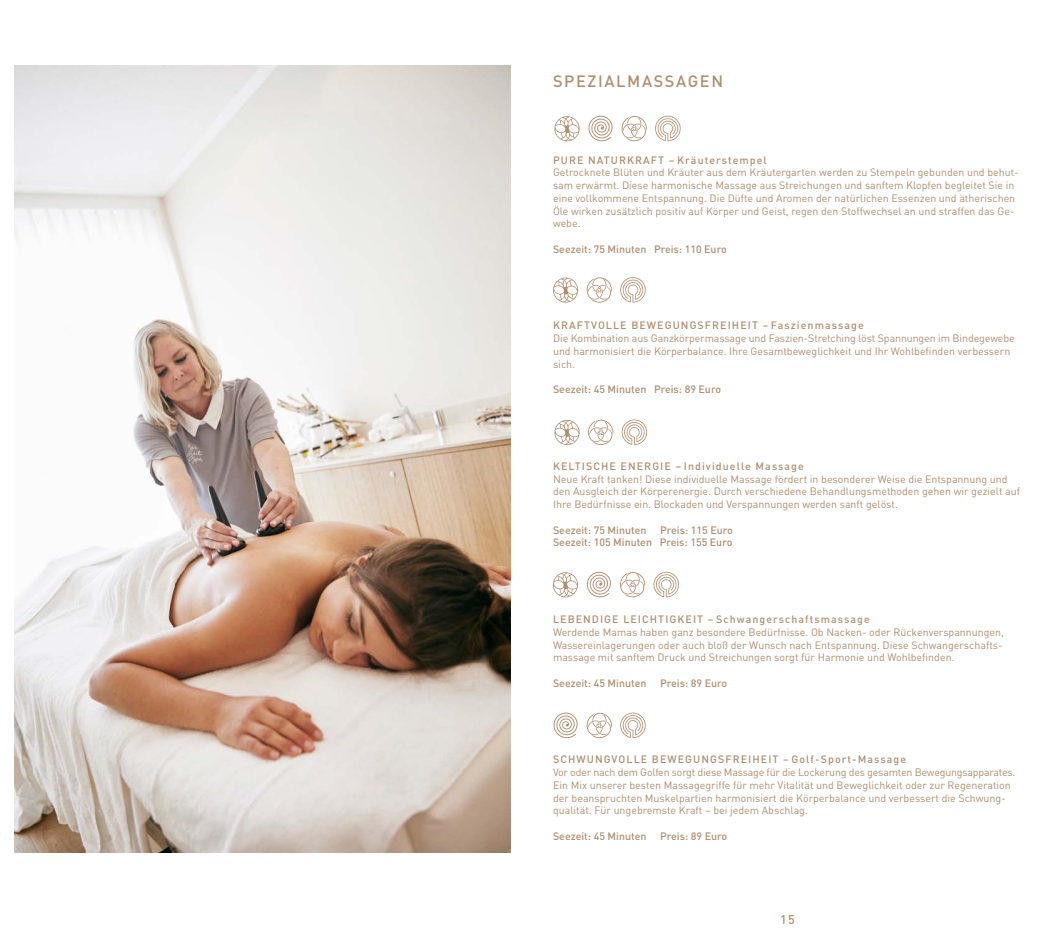
<style>
.page{position:relative;width:1049px;height:947px;background:#fff}
.page>*{position:absolute;margin:0;border:0;box-sizing:border-box;transform-origin:0 0}
.t1{font:500 16.25px "DIN";letter-spacing:.1em;color:#ad8f6f}
.t2{font:500 12.5px "DIN";color:#ad8f6f}
.t3{font:10.62px/12.8px "DIN";color:#ad8f6f}
.t4{font:500 10.62px "DIN";letter-spacing:.1em;color:#ad8f6f}
.t5{font:500 10.62px/12.8px "DIN";color:#ad8f6f;text-align:right}
</style>
<div class="page">
<svg style="left:587px;top:277px;width:25px;height:25px"></svg>
<svg style="left:553px;top:277px;width:25px;height:25px"></svg>
<svg style="left:620px;top:277px;width:26px;height:25px"></svg>
<svg style="left:621px;top:116px;width:26px;height:25px"></svg>
<svg style="left:554px;top:116px;width:25px;height:25px"></svg>
<svg style="left:655px;top:116px;width:26px;height:25px"></svg>
<svg style="left:588px;top:116px;width:24px;height:25px"></svg>
<svg style="left:620px;top:572px;width:25px;height:25px"></svg>
<svg style="left:553px;top:572px;width:25px;height:25px"></svg>
<svg style="left:653px;top:571px;width:26px;height:26px"></svg>
<svg style="left:587px;top:571px;width:24px;height:26px"></svg>
<svg style="left:587px;top:712px;width:25px;height:25px"></svg>
<svg style="left:620px;top:712px;width:26px;height:25px"></svg>
<svg style="left:553px;top:712px;width:25px;height:25px"></svg>
<svg style="left:588px;top:419px;width:25px;height:26px"></svg>
<svg style="left:554px;top:420px;width:25px;height:25px"></svg>
<svg style="left:622px;top:419px;width:25px;height:26px"></svg>
<img style="left:14px;top:66px;width:497px;height:786px">
<h1 class="t1" style="left:553px;top:71px;width:172px">SPEZIALMASSAGEN</h1>
<p class="t4" style="left:553px;top:153px;width:215px">PURE NATURKRAFT – Kräuterstempel</p>
<p class="t3" style="left:553px;top:166px;width:467px">Getrocknete Blüten und Kräuter aus dem Kräutergarten werden zu Stempeln gebunden und behut&shy;sam erwärmt. Diese harmonische Massage aus Streichungen und sanftem Klopfen begleitet Sie in eine vollkommene Entspannung. Die Düfte und Aromen der natürlichen Essenzen und ätherischen Öle wirken zusätzlich positiv auf Körper und Geist, regen den Stoffwechsel an und straffen das Ge&shy;webe.</p>
<p class="t5" style="left:553px;top:242px;width:175px">Seezeit: 75 Minuten Preis: 110 Euro</p>
<p class="t4" style="left:553px;top:318px;width:312px">KRAFTVOLLE BEWEGUNGSFREIHEIT – Faszienmassage</p>
<p class="t3" style="left:553px;top:331px;width:463px">Die Kombination aus Ganzkörpermassage und Faszien-Stretching löst Spannungen im Bindegewebe und harmonisiert die Körperbalance. Ihre Gesamtbeweglichkeit und Ihr Wohlbefinden verbessern sich.</p>
<p class="t5" style="left:553px;top:382px;width:169px">Seezeit: 45 Minuten Preis: 89 Euro</p>
<p class="t4" style="left:553px;top:459px;width:252px">KELTISCHE ENERGIE – Individuelle Massage</p>
<p class="t3" style="left:553px;top:472px;width:469px">Neue Kraft tanken! Diese individuelle Massage fördert in besonderer Weise die Entspannung und den Ausgleich der Körperenergie. Durch verschiedene Behandlungsmethoden gehen wir gezielt auf<br>Ihre Bedürfnisse ein. Blockaden und Verspannungen werden sanft gelöst.</p>
<p class="t5" style="left:553px;top:523px;width:95px">Seezeit: 75 Minuten</p>
<p class="t5" style="left:553px;top:523px;width:181px">Preis: 115 Euro<br>Seezeit: 105 Minuten Preis: 155 Euro</p>
<p class="t4" style="left:553px;top:612px;width:318px">LEBENDIGE LEICHTIGKEIT – Schwangerschaftsmassage</p>
<p class="t3" style="left:553px;top:625px;width:452px">Werdende Mamas haben ganz besondere Bedürfnisse. Ob Nacken- oder Rückenverspannungen,<br>Wassereinlagerungen oder auch bloß der Wunsch nach Entspannung. Diese Schwangerschafts&shy;massage mit sanftem Druck und Streichungen sorgt für Harmonie und Wohlbefinden.</p>
<p class="t5" style="left:553px;top:676px;width:95px">Seezeit: 45 Minuten</p>
<p class="t5" style="left:660px;top:676px;width:68px">Preis: 89 Euro</p>
<p class="t4" style="left:553px;top:752px;width:355px">SCHWUNGVOLLE BEWEGUNGSFREIHEIT – Golf-Sport-Massage</p>
<p class="t3" style="left:553px;top:765px;width:464px">Vor oder nach dem Golfen sorgt diese Massage für die Lockerung des gesamten Bewegungsapparates.<br>Ein Mix unserer besten Massagegriffe für mehr Vitalität und Beweglichkeit oder zur Regeneration der beanspruchten Muskelpartien harmonisiert die Körperbalance und verbessert die Schwung&shy;qualität. Für ungebremste Kraft – bei jedem Abschlag.</p>
<p class="t5" style="left:553px;top:829px;width:95px">Seezeit: 45 Minuten</p>
<p class="t5" style="left:660px;top:829px;width:68px">Preis: 89 Euro</p>
<p class="t2" style="left:780px;top:911px;width:16px">15</p>
</div>
